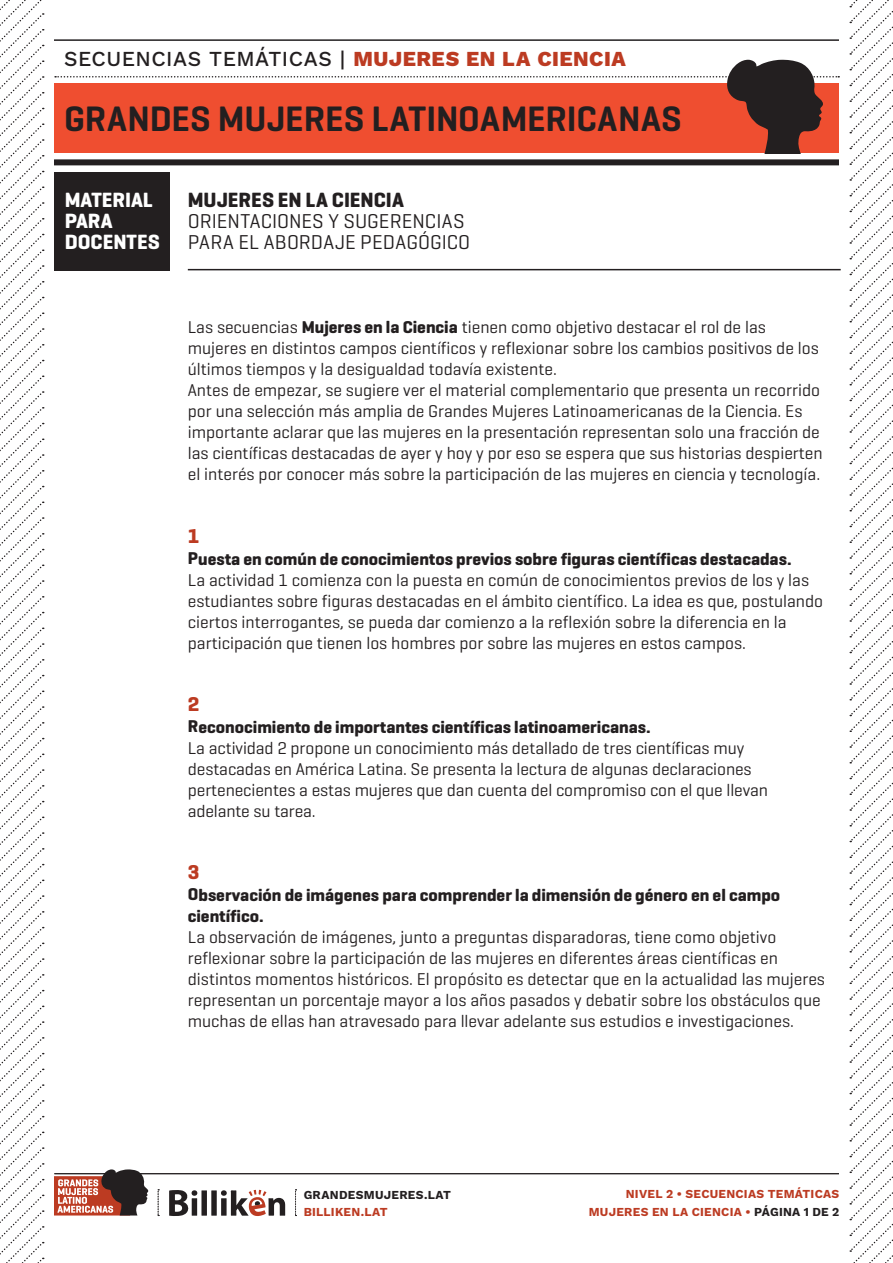
<style>
.page{position:relative;width:893px;height:1263px;background:#fff}
.page>*{position:absolute;margin:0;border:0;box-sizing:border-box;transform-origin:0 0}
.t1{font:600 36px "Geogrotesque";color:#231f20}
.t2{font:21px "Work Sans";letter-spacing:.025em;color:#231f20}
.TITULO_INTEGRADO{font:700 21px/21px "Geogrotesque";color:#fff}
.TITULO_INTEGRADO-2{font:700 21px "Geogrotesque";color:#231f20}
._1_2_3{font:20.4px/21px "Geogrotesque";letter-spacing:.005em;color:#231f20}
._1_2_3-2{font:700 20.4px "Geogrotesque";color:#bc3b22}
.TEXTO_BASE{font:17.4px/21px "Geogrotesque";color:#231f20}
.TEXTO_BASE-2{font:700 17.4px "Geogrotesque";color:#231f20}
.t3{font:12px/17.1px "Work Sans";letter-spacing:.02em;color:#bc3b22;text-align:right}
.t4{font:12px "Work Sans";letter-spacing:.025em;color:#231f20}
.s1{color:#bc3b22}
.s2{font-weight:700}
.s3{color:#231f20}
</style>
<div class="page">
<div style="left:54px;top:159px;width:785px;height:6px;background:#231f20"></div>
<hr style="left:54px;top:39px;width:785px;height:2px;background:#231f20">
<svg style="left:55px;top:60px;width:784px;height:93px"></svg>
<svg style="left:169px;top:1190px;width:116px;height:26px"></svg>
<svg style="left:54px;top:1169px;width:95px;height:46px"></svg>
<hr style="left:54px;top:1173px;width:785px;height:1px;background:#231f20">
<svg style="left:158px;top:1189px;width:1px;height:27px"></svg>
<svg style="left:295px;top:1189px;width:2px;height:27px"></svg>
<div style="left:54px;top:172px;width:116px;height:98px;background:#231f20"></div>
<hr style="left:188px;top:269px;width:653px;height:1px;background:#231f20">
<svg style="left:849px;top:0;width:44px;height:1263px"></svg>
<svg style="left:0;top:0;width:44px;height:1263px"></svg>
<p class="t2" style="left:64px;top:43px;width:563px">SECUENCIAS TEMÁTICAS | <span class="s1">MUJERES EN LA CIENCIA</span></p>
<h1 class="t1" style="left:64px;top:96px;width:619px">GRANDES MUJERES LATINOAMERICANAS</h1>
<p class="TITULO_INTEGRADO" style="left:65px;top:190px;width:97px">MATERIAL<br>PARA<br>DOCENTES</p>
<p class="TITULO_INTEGRADO-2" style="left:188px;top:187px;width:218px">MUJERES EN LA CIENCIA</p>
<p class="_1_2_3" style="left:188px;top:210px;width:284px">ORIENTACIONES Y SUGERENCIAS<br>PARA EL ABORDAJE PEDAGÓGICO</p>
<p class="TEXTO_BASE" style="left:188px;top:316px;width:636px">Las secuencias <span class="s2">Mujeres en la Ciencia</span> tienen como objetivo destacar el rol de las mujeres en distintos campos científicos y reflexionar sobre los cambios positivos de los últimos tiempos y la desigualdad todavía existente.<br>Antes de empezar, se sugiere ver el material complementario que presenta un recorrido por una selección más amplia de Grandes Mujeres Latinoamericanas de la Ciencia. Es importante aclarar que las mujeres en la presentación representan solo una fracción de las científicas destacadas de ayer y hoy y por eso se espera que sus historias despierten el interés por conocer más sobre la participación de las mujeres en ciencia y tecnología.</p>
<p class="_1_2_3-2" style="left:188px;top:524px;width:13px">1</p>
<p class="TEXTO_BASE-2" style="left:188px;top:548px;width:605px">Puesta en común de conocimientos previos sobre figuras científicas destacadas.</p>
<p class="TEXTO_BASE" style="left:188px;top:569px;width:637px">La actividad 1 comienza con la puesta en común de conocimientos previos de los y las estudiantes sobre figuras destacadas en el ámbito científico. La idea es que, postulando ciertos interrogantes, se pueda dar comienzo a la reflexión sobre la diferencia en la participación que tienen los hombres por sobre las mujeres en estos campos.</p>
<p class="_1_2_3-2" style="left:188px;top:692px;width:13px">2</p>
<p class="TEXTO_BASE-2" style="left:188px;top:716px;width:464px">Reconocimiento de importantes científicas latinoamericanas.</p>
<p class="TEXTO_BASE" style="left:188px;top:737px;width:582px">La actividad 2 propone un conocimiento más detallado de tres científicas muy destacadas en América Latina. Se presenta la lectura de algunas declaraciones pertenecientes a estas mujeres que dan cuenta del compromiso con el que llevan adelante su tarea.</p>
<p class="_1_2_3-2" style="left:188px;top:860px;width:13px">3</p>
<p class="TEXTO_BASE-2" style="left:188px;top:884px;width:594px">Observación de imágenes para comprender la dimensión de género en el campo</p>
<p class="TEXTO_BASE" style="left:188px;top:905px;width:639px"><span class="s2">científico.<br></span>La observación de imágenes, junto a preguntas disparadoras, tiene como objetivo reflexionar sobre la participación de las mujeres en diferentes áreas científicas en distintos momentos históricos. El propósito es detectar que en la actualidad las mujeres representan un porcentaje mayor a los años pasados y debatir sobre los obstáculos que muchas de ellas han atravesado para llevar adelante sus estudios e investigaciones.</p>
<p class="t4" style="left:304px;top:1185px;width:149px">GRANDESMUJERES.LAT</p>
<p class="t3" style="left:304px;top:1202px;width:86px">BILLIKEN.LAT</p>
<p class="t3" style="left:589px;top:1185px;width:252px">NIVEL 2 • SECUENCIAS TEMÁTICAS<br>MUJERES EN LA CIENCIA • <span class="s3">PÁGINA 1 DE 2</span></p>
</div>
